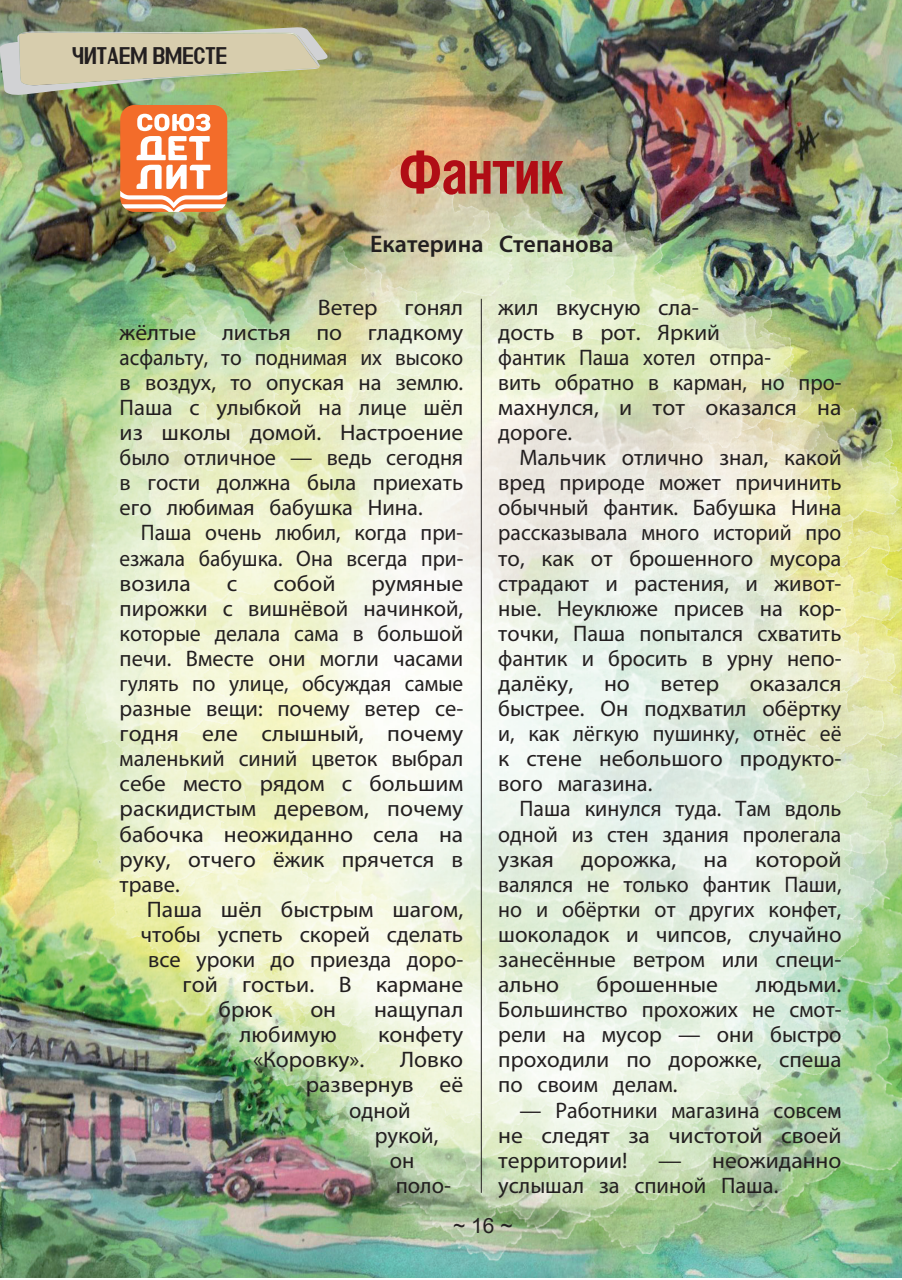
<style>
.page{position:relative;width:902px;height:1280px;background:#fff}
.page>*{position:absolute;margin:0;border:0;box-sizing:border-box;transform-origin:0 0}
.t1{font:700 59.85px "Helios Cond C";letter-spacing:-.02em;color:#b00d15;scale:.95 1}
.t2{font:600 24px "Myriad Pro";color:#231f20}
.t3{font:24px "Azbuka Fixed";letter-spacing:.005em;color:#231f20;scale:.85 1}
.t4{font:22.5px/25px "Myriad Pro";color:#231f20;text-align:justify;scale:1.05 1}
.t5{font:22.5px/25px "Myriad Pro";color:#231f20;text-align:justify}
.t6{font:22.5px/25px "Myriad Pro";color:#231f20;scale:1.04 1}
.t7{font:22.5px/25px "Myriad Pro";color:#231f20;text-align:justify;scale:.96 1}
.t8{font:21px "Arial";color:#231f20}
</style>
<div class="page">
<img style="left:0;top:0;width:901px;height:1278px">
<hr style="left:481px;top:299px;width:1px;height:894px;background:#231f20">
<svg style="left:120px;top:105px;width:107px;height:107px"></svg>
<svg style="left:0;top:27px;width:327px;height:69px;background:#c0c29c"></svg>
<p class="t3" style="left:73px;top:42px;width:183px">Читаем вместе</p>
<h1 class="t1" style="left:399px;top:136px;width:175px">Фантик</h1>
<p class="t2" style="left:370px;top:229px;width:245px">Екатерина Степанова</p>
<p class="t4" style="left:120px;top:294px;width:329px;text-indent:198px">Ветер гонял жёлтые листья по гладкому асфальту, то поднимая их высоко в воздух, то опуская на землю.<br>Паша с улыбкой на лице шёл из школы домой. Настроение было отличное — ведь сегодня в гости должна была приехать его любимая бабушка Нина.</p>
<p class="t7" style="left:120px;top:520px;width:359px;text-indent:21px">Паша очень любил, когда при&shy;езжала бабушка. Она всегда при&shy;возила</p>
<p class="t6" style="left:498px;top:294px;width:331px">жил вкусную сла-<br>дость в рот. Яркий<br>фантик Паша хотел отпра-<br>вить обратно в карман, но про&shy;махнулся, и тот оказался на дороге.</p>
<p class="t5" style="left:498px;top:445px;width:345px;text-indent:21px">Мальчик отлично знал, какой вред природе может причинить обычный фантик. Бабушка Нина рассказывала много историй про то, как от брошенного мусора страдают и растения, и живот&shy;ные. Неуклюже присев на кор&shy;точки, Паша попытался схватить фантик и бросить в урну непо&shy;далёку,</p>
<p class="t4" style="left:227px;top:570px;width:12px">с</p>
<p class="t4" style="left:273px;top:570px;width:61px">собой</p>
<p class="t4" style="left:120px;top:570px;width:329px;text-indent:252px">румяные пирожки с вишнёвой начинкой, которые делала сама в большой печи. Вместе они могли часами гулять по улице, обсуждая самые разные вещи: почему ветер се&shy;годня еле слышный, почему маленький синий цветок выбрал себе место рядом с большим раскидистым деревом, почему бабочка неожиданно села на руку, отчего ёжик прячется в траве.</p>
<p class="t4" style="left:147px;top:896px;width:303px">Паша шёл быстрым шагом,</p>
<p class="t5" style="left:141px;top:921px;width:324px">чтобы успеть скорей сделать</p>
<p class="t5" style="left:148px;top:946px;width:316px">все уроки до приезда доро-</p>
<p class="t4" style="left:183px;top:972px;width:269px">гой гостьи. В кармане</p>
<p class="t4" style="left:219px;top:997px;width:53px">брюк</p>
<p class="t4" style="left:310px;top:997px;width:26px">он</p>
<p class="t4" style="left:374px;top:997px;width:87px">нащупал</p>
<p class="t4" style="left:240px;top:1022px;width:94px">любимую</p>
<p class="t4" style="left:378px;top:1022px;width:82px">конфету</p>
<p class="t4" style="left:253px;top:1047px;width:107px">«Коровку».</p>
<p class="t4" style="left:400px;top:1047px;width:62px">Ловко</p>
<p class="t4" style="left:305px;top:1072px;width:152px">развернув её</p>
<p class="t5" style="left:349px;top:1097px;width:63px">одной</p>
<p class="t5" style="left:374px;top:1122px;width:65px">рукой,</p>
<p class="t5" style="left:390px;top:1147px;width:26px">он</p>
<p class="t5" style="left:396px;top:1172px;width:57px">поло-</p>
<p class="t4" style="left:498px;top:671px;width:328px;text-indent:252px">оказался быстрее. Он подхватил обёртку и, как лёгкую пушинку, отнёс её к стене небольшого продукто&shy;вого магазина.</p>
<p class="t5" style="left:498px;top:796px;width:345px;text-indent:21px">Паша кинулся туда. Там вдоль одной из стен здания пролегала узкая дорожка, на которой валялся не только фантик Паши, но и обёртки от других конфет, шоколадок и чипсов, случайно занесённые ветром или специ&shy;ально</p>
<p class="t4" style="left:604px;top:671px;width:26px">но</p>
<p class="t4" style="left:660px;top:671px;width:57px">ветер</p>
<p class="t4" style="left:596px;top:972px;width:117px">брошенные</p>
<p class="t4" style="left:498px;top:972px;width:328px;text-indent:257px">людьми.<br>Большинство прохожих не смот&shy;рели на мусор — они быстро проходили по дорожке, спеша по своим делам.</p>
<p class="t5" style="left:498px;top:1097px;width:345px;text-indent:21px">— Работники магазина совсем не следят за чистотой своей территории!</p>
<p class="t4" style="left:498px;top:1147px;width:328px;text-indent:160px">— неожиданно услышал за спиной Паша.</p>
<p class="t8" style="left:453px;top:1211px;width:61px">~ 16 ~</p>
</div>
